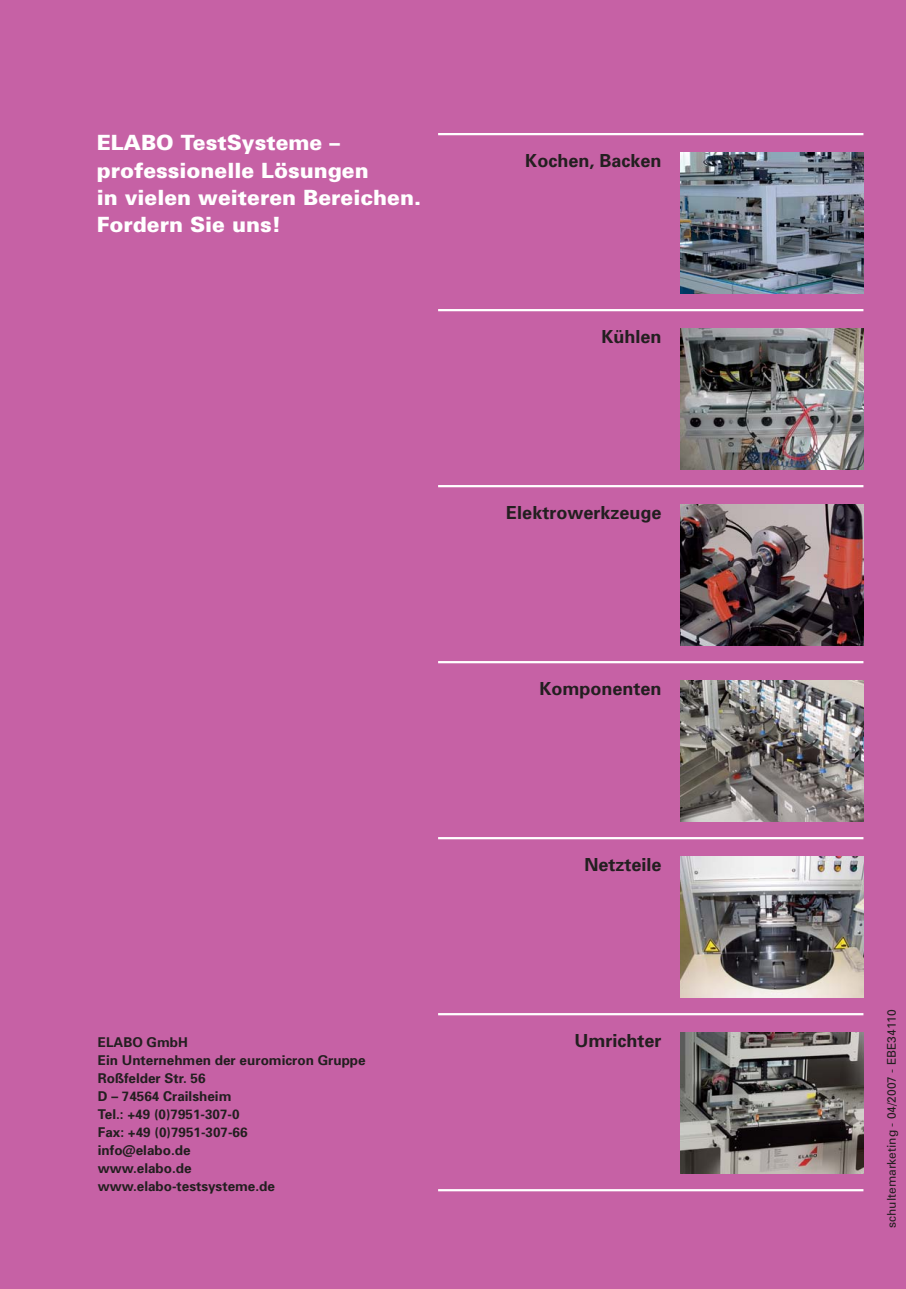
<style>
.page{position:relative;width:906px;height:1289px;background:#fff}
.page>*{position:absolute;margin:0;border:0;box-sizing:border-box;transform-origin:0 0}
.t1{font:900 21px/27px "Univers";color:#fff}
.t2{font:700 18px "Univers";color:#231f20}
.t3{font:700 13.5px/18px "Univers";color:#231f20}
.t4{font:12px "Univers";color:#231f20}
</style>
<div class="page">
<div style="left:0;top:0;width:906px;height:1288px;background:#c661a5"></div>
<hr style="left:438px;top:133px;width:425px;height:2px;background:#fff">
<img style="left:680px;top:153px;width:183px;height:140px">
<hr style="left:438px;top:309px;width:425px;height:2px;background:#fff">
<hr style="left:438px;top:485px;width:425px;height:2px;background:#fff">
<hr style="left:438px;top:661px;width:425px;height:2px;background:#fff">
<hr style="left:438px;top:837px;width:425px;height:2px;background:#fff">
<hr style="left:438px;top:1013px;width:425px;height:2px;background:#fff">
<hr style="left:438px;top:1188px;width:425px;height:3px;background:#fff">
<img style="left:680px;top:329px;width:183px;height:140px">
<img style="left:680px;top:505px;width:183px;height:140px">
<img style="left:680px;top:681px;width:183px;height:140px">
<img style="left:680px;top:857px;width:183px;height:140px">
<img style="left:680px;top:1032px;width:183px;height:141px">
<h1 class="t1" style="left:97px;top:131px;width:326px">ELABO TestSysteme – professionelle Lösungen<br>in vielen weiteren Bereichen.<br>Fordern Sie uns!</h1>
<p class="t3" style="left:98px;top:1034px;width:269px">ELABO GmbH<br>Ein Unternehmen der euromicron Gruppe<br>Roßfelder Str. 56<br>D – 74564 Crailsheim<br>Tel.: +49 (0)7951-307-0<br>Fax: +49 (0)7951-307-66<br>info@elabo.de<br>www.elabo.de www.elabo-testsysteme.de</p>
<h2 class="t2" style="left:525px;top:154px;width:138px">Kochen, Backen</h2>
<h2 class="t2" style="left:601px;top:330px;width:62px">Kühlen</h2>
<h2 class="t2" style="left:506px;top:506px;width:157px">Elektrowerkzeuge</h2>
<h2 class="t2" style="left:539px;top:682px;width:124px">Komponenten</h2>
<h2 class="t2" style="left:584px;top:857px;width:79px">Netzteile</h2>
<h2 class="t2" style="left:574px;top:1033px;width:89px">Umrichter</h2>
<p class="t4" style="left:887px;top:1227px;width:220px;rotate:-90deg">schultemarketing - 04/2007 - EBE34110</p>
</div>
